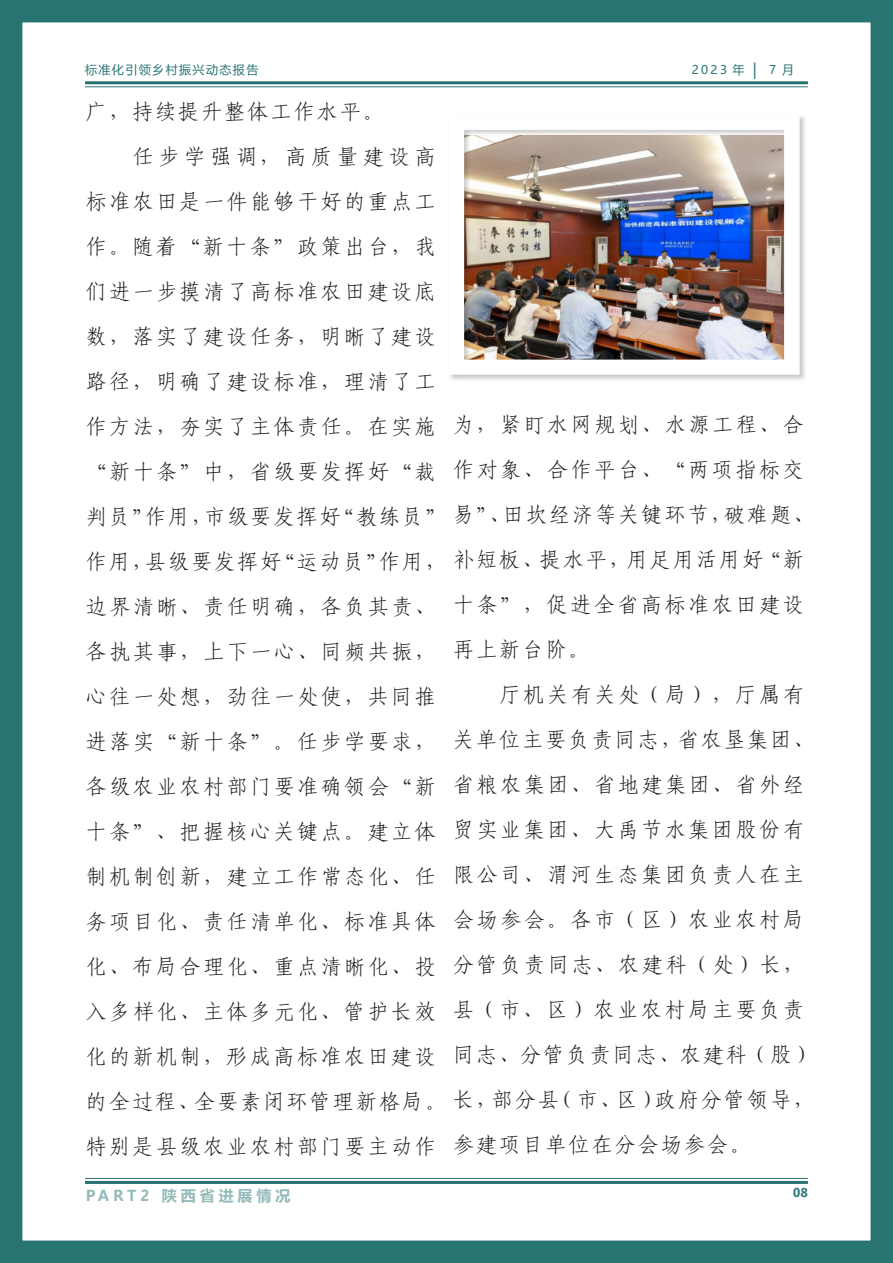
<style>
.page{position:relative;width:893px;height:1263px;background:#fff}
.page>*{position:absolute;margin:0;border:0;box-sizing:border-box;transform-origin:0 0}
.t1{font:21px/45px "Fang Song GB2312";letter-spacing:.12em;color:#231f20}
.t2{font:21px "Fang Song GB2312";letter-spacing:.1em;color:#231f20}
.t3{font:700 15px "Microsoft Ya Hei";letter-spacing:.26em;color:#287472}
.t4{font:12px "Microsoft Ya Hei";letter-spacing:.12em;color:#287472}
.t5{font:700 12px "Microsoft Ya Hei";color:#287472}
.s1{font-size:15px}
</style>
<div class="page">
<div style="left:447px;top:113px;width:360px;height:269px;background:#231f20;opacity:.25"></div>
<div style="left:0;top:0;width:893px;height:1263px;border:22px solid #287472"></div>
<hr style="left:85px;top:81px;width:723px;height:3px;background:#287472">
<hr style="left:85px;top:86px;width:723px;height:1px;background:#287472">
<hr style="left:85px;top:1178px;width:723px;height:1px;background:#287472">
<hr style="left:85px;top:1181px;width:723px;height:3px;background:#287472">
<p class="t4" style="left:85px;top:61px;width:175px">标准化引领乡村振兴动态报告</p>
<p class="t4" style="left:692px;top:61px;width:104px">2023 年 <span class="s1">|</span> 7 月</p>
<p class="t2" style="left:86px;top:101px;width:300px">广，持续提升整体工作水平。</p>
<p class="t1" style="left:86px;top:134px;width:362px;text-indent:47px">任步学强调，高质量建设高标准农田是一件能够干好的重点工作。随着“新十条”政策出台，我们进一步摸清了高标准农田建设底数，落实了建设任务，明晰了建设路径，明确了建设标准，理清了工作方法，夯实了主体责任。在实施“新十条”中，省级要发挥好“裁判员”作用，市级要发挥好“教练员”作用，县级要发挥好“运动员”作用，边界清晰、责任明确，各负其责、各执其事，上下一心、同频共振，心往一处想，劲往一处使，共同推进落实“新十条”。任步学要求，各级农业农村部门要准确领会“新十条”、把握核心关键点。建立体制机制创新，建立工作常态化、任务项目化、责任清单化、标准具体化、布局合理化、重点清晰化、投入多样化、主体多元化、管护长效化的新机制，形成高标准农田建设的全过程、全要素闭环管理新格局。特别是县级农业农村部门要主动作</p>
<p class="t1" style="left:453px;top:401px;width:363px">为，紧盯水网规划、水源工程、合作对象、合作平台、“两项指标交易”、田坎经济等关键环节，破难题、补短板、提水平，用足用活用好“新十条”，促进全省高标准农田建设再上新台阶。</p>
<p class="t1" style="left:453px;top:671px;width:363px;text-indent:47px">厅机关有关处（局），厅属有关单位主要负责同志，省农垦集团、省粮农集团、省地建集团、省外经贸实业集团、大禹节水集团股份有限公司、渭河生态集团负责人在主会场参会。各市（区）农业农村局分管负责同志、农建科（处）长，县（市、区）农业农村局主要负责同志、分管负责同志、农建科（股）长，部分县（市、区）政府分管领导，参建项目单位在分会场参会。</p>
<p class="t3" style="left:85px;top:1185px;width:207px">PART2 陕西省进展情况</p>
<p class="t5" style="left:793px;top:1185px;width:16px">08</p>
</div>
